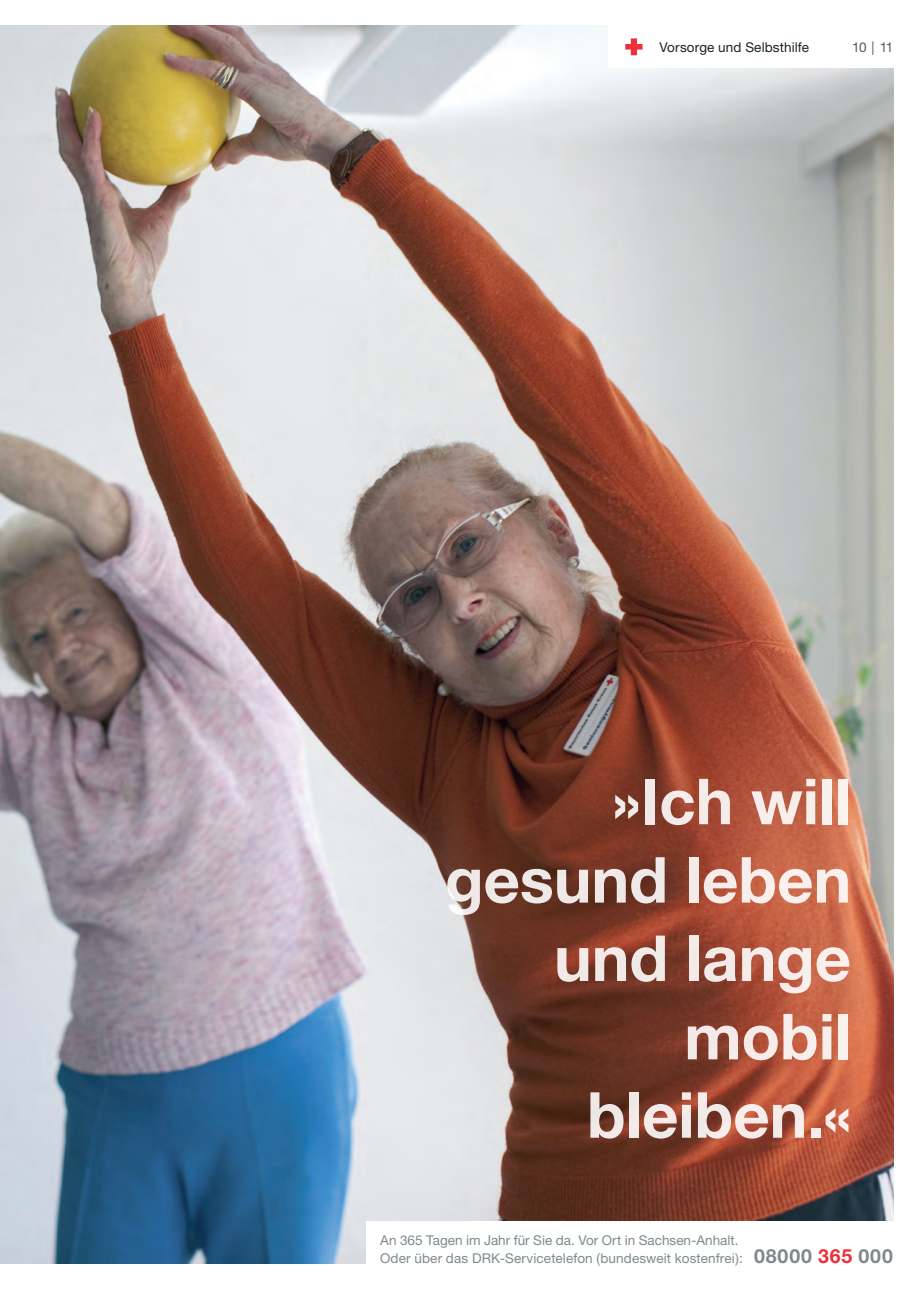
<style>
.page{position:relative;width:919px;height:1289px;background:#fff}
.page>*{position:absolute;margin:0;border:0;box-sizing:border-box;transform-origin:0 0}
.t1{font:700 63.6px/78.3px "Helvetica Neue";color:#fff;text-align:right}
.t2{font:13.5px/18px "Helvetica Neue";letter-spacing:.005em;color:#7f898e}
.t3{font:13.5px "Helvetica Neue";letter-spacing:.01em;color:#1a2528}
.t4{font:13.5px "Helvetica Neue";color:#505c60}
.s1{font-weight:700;font-size:19.5px}
.s2{font-weight:700;font-size:19.5px;color:#ee3038}
</style>
<div class="page">
<img style="left:0;top:26px;width:893px;height:1237px">
<div style="left:608px;top:13px;width:298px;height:55px;background:#fff"></div>
<svg style="left:625px;top:38px;width:17px;height:17px"></svg>
<div style="left:366px;top:1220px;width:540px;height:56px;background:#fff"></div>
<p class="t3" style="left:659px;top:39px;width:151px">Vorsorge und Selbsthilfe</p>
<p class="t4" style="left:852px;top:39px;width:43px">10 | 11</p>
<h1 class="t1" style="left:445px;top:761px;width:408px">»Ich will gesund leben und lange mobil bleiben.«</h1>
<p class="t2" style="left:380px;top:1230px;width:514px">An 365 Tagen im Jahr für Sie da. Vor Ort in Sachsen-Anhalt.<br>Oder über das DRK-Servicetelefon (bundesweit kostenfrei): <span class="s1">08000</span> <span class="s2">365</span> <span class="s1">000</span></p>
</div>
